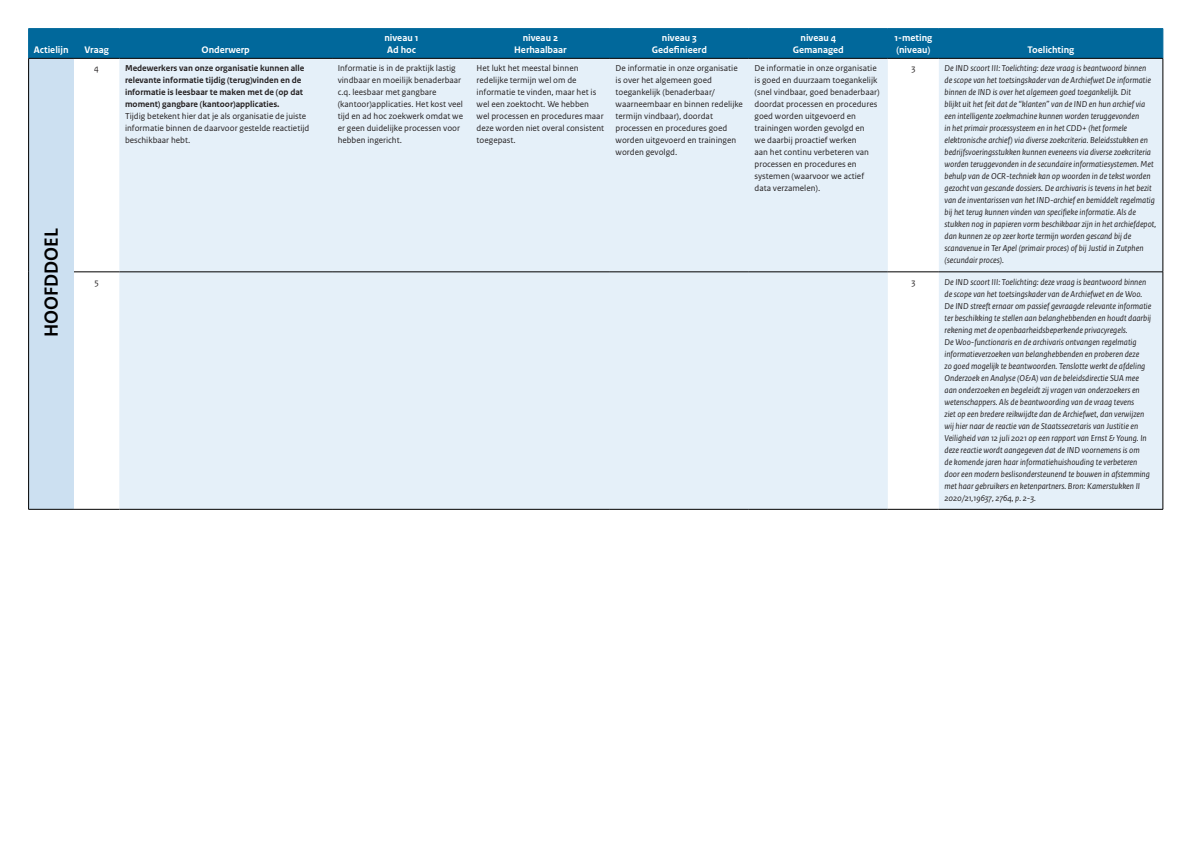
<style>
.page{position:relative;width:1191px;height:842px;background:#fff}
.page>*{position:absolute;margin:0;border:0;box-sizing:border-box;transform-origin:0 0}
.Actielijn{font:700 20px "Rijksoverheid Sans Heading";color:#000}
.t1{font:700 10px/12px "Rijksoverheid Sans Text";color:#fff;text-align:center}
.t2{font:italic 9px/12px "Rijksoverheid Sans Text";color:#231f20}
.t3{font:9px/12px "Rijksoverheid Sans Text";color:#231f20}
.t4{font:700 9px/12px "Rijksoverheid Sans Text";color:#231f20}
</style>
<div class="page">
<div style="left:29px;top:58px;width:45px;height:451px;background:#cce0f1"></div>
<div style="left:119px;top:59px;width:1043px;height:450px;background:#e5f0f9"></div>
<hr style="left:74px;top:272px;width:45px;height:1px;background:#000">
<hr style="left:119px;top:272px;width:213px;height:1px;background:#000">
<hr style="left:332px;top:272px;width:139px;height:1px;background:#000">
<hr style="left:471px;top:272px;width:139px;height:1px;background:#000">
<hr style="left:610px;top:272px;width:139px;height:1px;background:#000">
<hr style="left:749px;top:272px;width:138px;height:1px;background:#000">
<hr style="left:887px;top:272px;width:52px;height:1px;background:#000">
<hr style="left:939px;top:272px;width:224px;height:1px;background:#000">
<hr style="left:74px;top:509px;width:45px;height:1px;background:#000">
<hr style="left:119px;top:509px;width:213px;height:1px;background:#000">
<hr style="left:332px;top:509px;width:139px;height:1px;background:#000">
<hr style="left:471px;top:509px;width:139px;height:1px;background:#000">
<hr style="left:610px;top:509px;width:139px;height:1px;background:#000">
<hr style="left:749px;top:509px;width:138px;height:1px;background:#000">
<hr style="left:887px;top:509px;width:52px;height:1px;background:#000">
<hr style="left:939px;top:509px;width:224px;height:1px;background:#000">
<hr style="left:28px;top:58px;width:46px;height:1px;background:#000">
<hr style="left:74px;top:58px;width:45px;height:1px;background:#000">
<hr style="left:119px;top:58px;width:213px;height:1px;background:#000">
<hr style="left:332px;top:58px;width:139px;height:1px;background:#000">
<hr style="left:471px;top:58px;width:139px;height:1px;background:#000">
<hr style="left:610px;top:58px;width:139px;height:1px;background:#000">
<hr style="left:749px;top:58px;width:138px;height:1px;background:#000">
<hr style="left:887px;top:58px;width:52px;height:1px;background:#000">
<hr style="left:939px;top:58px;width:224px;height:1px;background:#000">
<hr style="left:1162px;top:59px;width:1px;height:213px;background:#000">
<hr style="left:1162px;top:272px;width:1px;height:237px;background:#000">
<hr style="left:28px;top:28px;width:46px;height:1px;background:#01689b">
<hr style="left:74px;top:28px;width:45px;height:1px;background:#01689b">
<hr style="left:119px;top:28px;width:213px;height:1px;background:#01689b">
<hr style="left:332px;top:28px;width:139px;height:1px;background:#01689b">
<hr style="left:471px;top:28px;width:139px;height:1px;background:#01689b">
<hr style="left:610px;top:28px;width:139px;height:1px;background:#01689b">
<hr style="left:749px;top:28px;width:138px;height:1px;background:#01689b">
<hr style="left:887px;top:28px;width:52px;height:1px;background:#01689b">
<hr style="left:939px;top:28px;width:224px;height:1px;background:#01689b">
<div style="left:28px;top:29px;width:1135px;height:29px;background:#01689b"></div>
<hr style="left:28px;top:59px;width:1px;height:213px;background:#000">
<hr style="left:28px;top:272px;width:1px;height:237px;background:#000">
<hr style="left:28px;top:509px;width:46px;height:1px;background:#000">
<p class="t1" style="left:34px;top:44px;width:36px">Actielijn</p>
<p class="t1" style="left:84px;top:44px;width:26px">Vraag</p>
<p class="t1" style="left:201px;top:44px;width:50px">Onderwerp</p>
<p class="t1" style="left:384px;top:32px;width:36px;text-align:left">niveau 1<br>Ad hoc</p>
<p class="t1" style="left:514px;top:32px;width:54px">niveau 2<br>Herhaalbaar</p>
<p class="t1" style="left:652px;top:32px;width:57px">niveau 3<br>Gedefinieerd</p>
<p class="t1" style="left:793px;top:32px;width:53px">niveau 4<br>Gemanaged</p>
<p class="t1" style="left:894px;top:32px;width:39px;text-align:left">1-meting (niveau)</p>
<p class="t1" style="left:1027px;top:44px;width:48px">Toelichting</p>
<h1 class="Actielijn" style="left:40px;top:337px;width:111px;rotate:-90deg">HOOFDDOEL</h1>
<p class="t3" style="left:94px;top:63px;width:6px">4</p>
<p class="t4" style="left:125px;top:63px;width:181px">Medewerkers van onze organisatie kunnen alle relevante informatie tijdig (terug)vinden en de informatie is leesbaar te maken met de (op dat moment) gangbare (kantoor)applicaties.</p>
<p class="t3" style="left:125px;top:111px;width:186px">Tijdig betekent hier dat je als organisatie de juiste informatie binnen de daarvoor gestelde reactietijd beschikbaar hebt.</p>
<p class="t3" style="left:338px;top:63px;width:127px">Informatie is in de praktijk lastig vindbaar en moeilijk benaderbaar c.q. leesbaar met gangbare (kantoor)applicaties. Het kost veel tijd en ad hoc zoekwerk omdat we er geen duidelijke processen voor hebben ingericht.</p>
<p class="t3" style="left:476px;top:63px;width:129px">Het lukt het meestal binnen redelijke termijn wel om de informatie te vinden, maar het is wel een zoektocht. We hebben<br>wel processen en procedures maar deze worden niet overal consistent toegepast.</p>
<p class="t3" style="left:615px;top:63px;width:129px">De informatie in onze organisatie is over het algemeen goed toegankelijk (benaderbaar/ waarneembaar en binnen redelijke termijn vindbaar), doordat processen en procedures goed worden uitgevoerd en trainingen worden gevolgd.</p>
<p class="t3" style="left:754px;top:63px;width:127px">De informatie in onze organisatie is goed en duurzaam toegankelijk (snel vindbaar, goed benaderbaar) doordat processen en procedures goed worden uitgevoerd en trainingen worden gevolgd en<br>we daarbij proactief werken<br>aan het continu verbeteren van processen en procedures en systemen (waarvoor we actief data verzamelen).</p>
<p class="t3" style="left:911px;top:63px;width:5px">3</p>
<p class="t2" style="left:944px;top:63px;width:213px">De IND scoort III: Toelichting: deze vraag is beantwoord binnen<br>de scope van het toetsingskader van de Archiefwet De informatie binnen de IND is over het algemeen goed toegankelijk. Dit<br>blijkt uit het feit dat de “klanten” van de IND en hun archief via een intelligente zoekmachine kunnen worden teruggevonden<br>in het primair processysteem en in het CDD+ (het formele elektronische archief) via diverse zoekcriteria. Beleidsstukken en bedrijfsvoeringsstukken kunnen eveneens via diverse zoekcriteria worden teruggevonden in de secundaire informatiesystemen. Met behulp van de OCR-techniek kan op woorden in de tekst worden gezocht van gescande dossiers. De archivaris is tevens in het bezit van de inventarissen van het IND-archief en bemiddelt regelmatig bij het terug kunnen vinden van specifieke informatie. Als de stukken nog in papieren vorm beschikbaar zijn in het archiefdepot, dan kunnen ze op zeer korte termijn worden gescand bij de scanavenue in Ter Apel (primair proces) of bij Justid in Zutphen (secundair proces).</p>
<p class="t3" style="left:94px;top:276px;width:6px">5</p>
<p class="t3" style="left:911px;top:276px;width:5px">3</p>
<p class="t2" style="left:944px;top:276px;width:208px">De IND scoort III: Toelichting: deze vraag is beantwoord binnen de scope van het toetsingskader van de Archiefwet en de Woo.<br>De IND streeft ernaar om passief gevraagde relevante informatie ter beschikking te stellen aan belanghebbenden en houdt daarbij rekening met de openbaarheidsbeperkende privacyregels.<br>De Woo-functionaris en de archivaris ontvangen regelmatig informatieverzoeken van belanghebbenden en proberen deze<br>zo goed mogelijk te beantwoorden. Tenslotte werkt de afdeling Onderzoek en Analyse (O&amp;A) van de beleidsdirectie SUA mee aan onderzoeken en begeleidt zij vragen van onderzoekers en wetenschappers. Als de beantwoording van de vraag tevens<br>ziet op een bredere reikwijdte dan de Archiefwet, dan verwijzen wij hier naar de reactie van de Staatssecretaris van Justitie en Veiligheid van 12 juli 2021 op een rapport van Ernst &amp; Young. In deze reactie wordt aangegeven dat de IND voornemens is om<br>de komende jaren haar informatiehuishouding te verbeteren door een modern beslisondersteunend te bouwen in afstemming met haar gebruikers en ketenpartners. Bron: Kamerstukken II 2020/21,19637, 2764, p. 2-3.</p>
</div>
